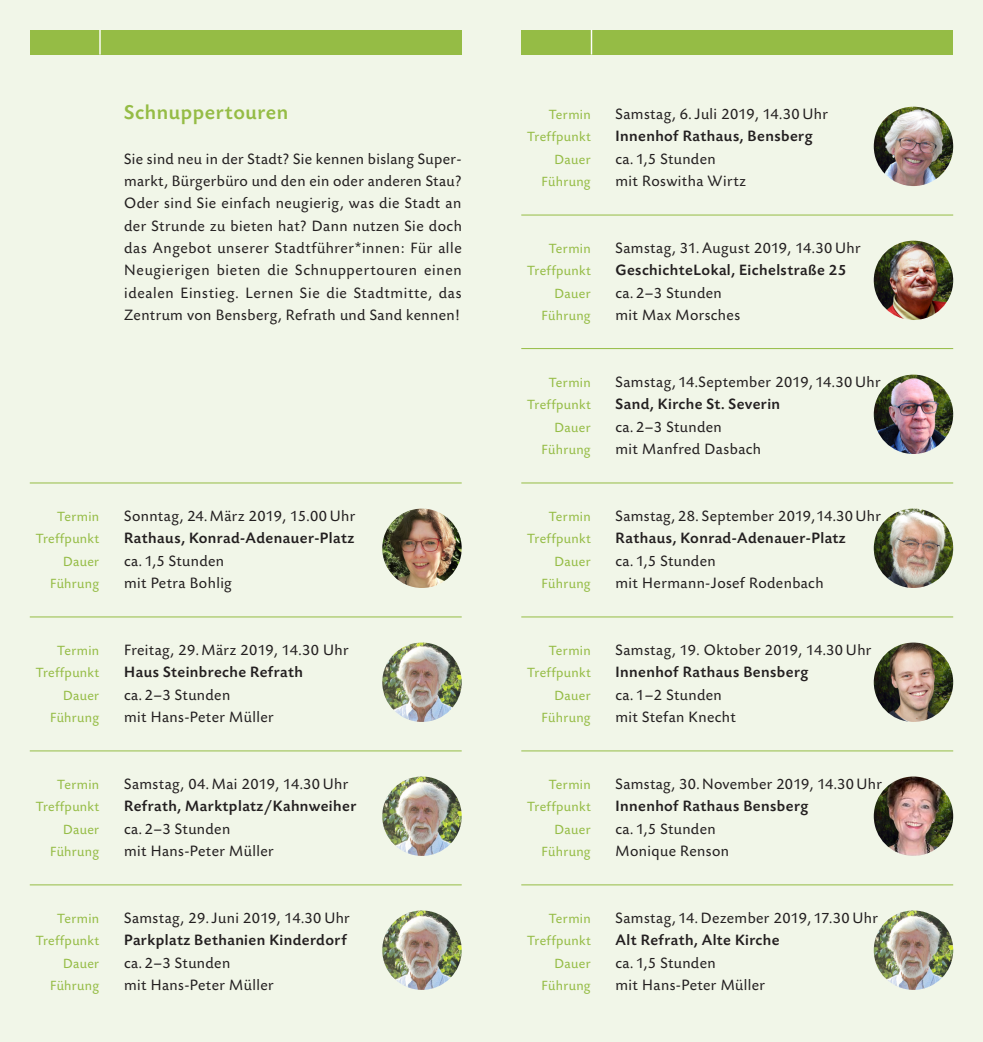
<style>
.page{position:relative;width:983px;height:1042px;background:#fff}
.page>*{position:absolute;margin:0;border:0;box-sizing:border-box;transform-origin:0 0}
.t1{font:500 21px "Today Sans BEFOP";letter-spacing:.03em;color:#95bc45}
.FL-TXT{font:15.75px/22.4px "Today Sans BEFOP";letter-spacing:.025em;color:#231f20;text-align:justify}
.FL-TXT-2{font:500 15.75px "Today Sans BEFOP";letter-spacing:.025em;color:#231f20}
.t2{font:14px "Today Sans BEFOP";letter-spacing:.025em;color:#95bc45}
</style>
<div class="page">
<div style="left:0;top:0;width:982px;height:1042px;background:#f1f6e8"></div>
<div style="left:521px;top:30px;width:431px;height:25px;background:#95bc45"></div>
<div style="left:30px;top:30px;width:431px;height:25px;background:#95bc45"></div>
<hr style="left:590px;top:30px;width:2px;height:25px;background:#fff">
<hr style="left:99px;top:30px;width:2px;height:25px;background:#fff">
<img style="left:382px;top:508px;width:79px;height:80px;border-radius:40px">
<img style="left:873px;top:241px;width:79px;height:79px;border-radius:40px">
<img style="left:873px;top:107px;width:79px;height:79px;border-radius:40px">
<hr style="left:521px;top:215px;width:431px;height:1px;background:#95bc45">
<hr style="left:521px;top:348px;width:431px;height:1px;background:#95bc45">
<hr style="left:521px;top:482px;width:431px;height:1px;background:#95bc45">
<hr style="left:30px;top:482px;width:431px;height:1px;background:#95bc45">
<hr style="left:521px;top:616px;width:431px;height:1px;background:#95bc45">
<hr style="left:30px;top:616px;width:431px;height:1px;background:#95bc45">
<hr style="left:521px;top:750px;width:431px;height:1px;background:#95bc45">
<hr style="left:30px;top:750px;width:431px;height:1px;background:#95bc45">
<hr style="left:521px;top:884px;width:431px;height:1px;background:#95bc45">
<hr style="left:30px;top:884px;width:431px;height:1px;background:#95bc45">
<img style="left:382px;top:642px;width:79px;height:80px;border-radius:40px">
<img style="left:873px;top:375px;width:79px;height:79px;border-radius:40px">
<img style="left:873px;top:508px;width:79px;height:80px;border-radius:40px">
<img style="left:873px;top:642px;width:79px;height:80px;border-radius:40px">
<img style="left:382px;top:776px;width:79px;height:80px;border-radius:40px">
<img style="left:382px;top:910px;width:79px;height:80px;border-radius:40px">
<img style="left:873px;top:776px;width:79px;height:80px;border-radius:40px">
<img style="left:873px;top:910px;width:79px;height:80px;border-radius:40px">
<p class="t1" style="left:124px;top:101px;width:165px">Schnuppertouren</p>
<p class="FL-TXT" style="left:124px;top:148px;width:339px">Sie sind neu in der Stadt? Sie kennen bislang Super&shy;markt, Bürgerbüro und den ein oder anderen Stau?<br>Oder sind Sie einfach neugierig, was die Stadt an der Strunde zu bieten hat? Dann nutzen Sie doch das Angebot unserer Stadtführer*innen: Für alle Neugierigen bieten die Schnuppertouren einen idealen Einstieg. Lernen Sie die Stadtmitte, das Zentrum von Bensberg, Refrath und Sand kennen!</p>
<p class="t2" style="left:57px;top:509px;width:44px">Termin</p>
<p class="t2" style="left:36px;top:531px;width:65px">Treffpunkt</p>
<p class="t2" style="left:63px;top:554px;width:38px">Dauer</p>
<p class="t2" style="left:50px;top:576px;width:51px">Führung</p>
<p class="t2" style="left:57px;top:643px;width:44px">Termin</p>
<p class="t2" style="left:36px;top:665px;width:65px">Treffpunkt</p>
<p class="t2" style="left:63px;top:688px;width:38px">Dauer</p>
<p class="t2" style="left:50px;top:710px;width:51px">Führung</p>
<p class="t2" style="left:57px;top:777px;width:44px">Termin</p>
<p class="t2" style="left:36px;top:799px;width:65px">Treffpunkt</p>
<p class="t2" style="left:63px;top:821px;width:38px">Dauer</p>
<p class="t2" style="left:50px;top:844px;width:51px">Führung</p>
<p class="t2" style="left:57px;top:911px;width:44px">Termin</p>
<p class="t2" style="left:36px;top:933px;width:65px">Treffpunkt</p>
<p class="t2" style="left:63px;top:955px;width:38px">Dauer</p>
<p class="t2" style="left:50px;top:978px;width:51px">Führung</p>
<p class="FL-TXT" style="left:124px;top:505px;width:233px">Sonntag, 24. März 2019, 15.00 Uhr</p>
<p class="FL-TXT-2" style="left:124px;top:530px;width:232px">Rathaus, Konrad-Adenauer-Platz</p>
<p class="FL-TXT" style="left:124px;top:550px;width:102px">ca. 1,5 Stunden</p>
<p class="FL-TXT" style="left:124px;top:572px;width:109px">mit Petra Bohlig</p>
<p class="FL-TXT" style="left:124px;top:639px;width:226px">Freitag, 29. März 2019, 14.30 Uhr</p>
<p class="FL-TXT-2" style="left:124px;top:664px;width:180px">Haus Steinbreche Refrath</p>
<p class="FL-TXT" style="left:124px;top:684px;width:108px">ca. 2–3 Stunden</p>
<p class="FL-TXT" style="left:124px;top:706px;width:151px">mit Hans-Peter Müller</p>
<p class="FL-TXT" style="left:124px;top:773px;width:226px">Samstag, 04. Mai 2019, 14.30 Uhr</p>
<p class="FL-TXT-2" style="left:124px;top:798px;width:234px">Refrath, Marktplatz/Kahnweiher</p>
<p class="FL-TXT" style="left:124px;top:818px;width:108px">ca. 2–3 Stunden</p>
<p class="FL-TXT" style="left:124px;top:840px;width:151px">mit Hans-Peter Müller</p>
<p class="FL-TXT" style="left:124px;top:907px;width:227px">Samstag, 29.Juni 2019, 14.30 Uhr</p>
<p class="FL-TXT-2" style="left:124px;top:932px;width:224px">Parkplatz Bethanien Kinderdorf</p>
<p class="FL-TXT" style="left:124px;top:952px;width:108px">ca. 2–3 Stunden</p>
<p class="FL-TXT" style="left:124px;top:974px;width:151px">mit Hans-Peter Müller</p>
<p class="t2" style="left:548px;top:107px;width:44px">Termin</p>
<p class="t2" style="left:527px;top:129px;width:65px">Treffpunkt</p>
<p class="t2" style="left:554px;top:152px;width:38px">Dauer</p>
<p class="t2" style="left:541px;top:174px;width:51px">Führung</p>
<p class="t2" style="left:548px;top:241px;width:44px">Termin</p>
<p class="t2" style="left:527px;top:263px;width:65px">Treffpunkt</p>
<p class="t2" style="left:554px;top:286px;width:38px">Dauer</p>
<p class="t2" style="left:541px;top:308px;width:51px">Führung</p>
<p class="t2" style="left:548px;top:375px;width:44px">Termin</p>
<p class="t2" style="left:527px;top:397px;width:65px">Treffpunkt</p>
<p class="t2" style="left:554px;top:420px;width:38px">Dauer</p>
<p class="t2" style="left:541px;top:442px;width:51px">Führung</p>
<p class="t2" style="left:548px;top:509px;width:44px">Termin</p>
<p class="t2" style="left:527px;top:531px;width:65px">Treffpunkt</p>
<p class="t2" style="left:554px;top:554px;width:38px">Dauer</p>
<p class="t2" style="left:541px;top:576px;width:51px">Führung</p>
<p class="t2" style="left:548px;top:643px;width:44px">Termin</p>
<p class="t2" style="left:527px;top:665px;width:65px">Treffpunkt</p>
<p class="t2" style="left:554px;top:688px;width:38px">Dauer</p>
<p class="t2" style="left:541px;top:710px;width:51px">Führung</p>
<p class="t2" style="left:548px;top:777px;width:44px">Termin</p>
<p class="t2" style="left:527px;top:799px;width:65px">Treffpunkt</p>
<p class="t2" style="left:554px;top:821px;width:38px">Dauer</p>
<p class="t2" style="left:541px;top:844px;width:51px">Führung</p>
<p class="t2" style="left:548px;top:911px;width:44px">Termin</p>
<p class="t2" style="left:527px;top:933px;width:65px">Treffpunkt</p>
<p class="t2" style="left:554px;top:955px;width:38px">Dauer</p>
<p class="t2" style="left:541px;top:978px;width:51px">Führung</p>
<p class="FL-TXT" style="left:615px;top:103px;width:214px">Samstag, 6.Juli 2019, 14.30 Uhr</p>
<p class="FL-TXT-2" style="left:615px;top:128px;width:198px">Innenhof Rathaus, Bensberg</p>
<p class="FL-TXT" style="left:615px;top:148px;width:102px">ca. 1,5 Stunden</p>
<p class="FL-TXT" style="left:615px;top:170px;width:132px">mit Roswitha Wirtz</p>
<p class="FL-TXT" style="left:615px;top:237px;width:246px">Samstag, 31. August 2019, 14.30 Uhr</p>
<p class="FL-TXT-2" style="left:615px;top:262px;width:232px">GeschichteLokal, Eichelstraße 25</p>
<p class="FL-TXT" style="left:615px;top:282px;width:108px">ca. 2–3 Stunden</p>
<p class="FL-TXT" style="left:615px;top:304px;width:126px">mit Max Morsches</p>
<p class="FL-TXT" style="left:615px;top:371px;width:266px">Samstag, 14.September 2019, 14.30 Uhr</p>
<p class="FL-TXT-2" style="left:615px;top:396px;width:166px">Sand, Kirche St. Severin</p>
<p class="FL-TXT" style="left:615px;top:416px;width:108px">ca. 2–3 Stunden</p>
<p class="FL-TXT" style="left:615px;top:438px;width:147px">mit Manfred Dasbach</p>
<p class="FL-TXT" style="left:615px;top:505px;width:267px">Samstag, 28. September 2019,14.30Uhr</p>
<p class="FL-TXT-2" style="left:615px;top:530px;width:232px">Rathaus, Konrad-Adenauer-Platz</p>
<p class="FL-TXT" style="left:615px;top:550px;width:102px">ca. 1,5 Stunden</p>
<p class="FL-TXT" style="left:615px;top:572px;width:209px">mit Hermann-Josef Rodenbach</p>
<p class="FL-TXT" style="left:615px;top:639px;width:257px">Samstag, 19. Oktober 2019, 14.30 Uhr</p>
<p class="FL-TXT-2" style="left:615px;top:664px;width:194px">Innenhof Rathaus Bensberg</p>
<p class="FL-TXT" style="left:615px;top:684px;width:108px">ca. 1–2 Stunden</p>
<p class="FL-TXT" style="left:615px;top:706px;width:122px">mit Stefan Knecht</p>
<p class="FL-TXT" style="left:615px;top:773px;width:268px">Samstag, 30. November 2019, 14.30Uhr</p>
<p class="FL-TXT-2" style="left:615px;top:798px;width:194px">Innenhof Rathaus Bensberg</p>
<p class="FL-TXT" style="left:615px;top:818px;width:102px">ca. 1,5 Stunden</p>
<p class="FL-TXT" style="left:615px;top:840px;width:115px">Monique Renson</p>
<p class="FL-TXT" style="left:615px;top:907px;width:264px">Samstag, 14. Dezember 2019, 17.30 Uhr</p>
<p class="FL-TXT-2" style="left:615px;top:932px;width:165px">Alt Refrath, Alte Kirche</p>
<p class="FL-TXT" style="left:615px;top:952px;width:102px">ca. 1,5 Stunden</p>
<p class="FL-TXT" style="left:615px;top:974px;width:151px">mit Hans-Peter Müller</p>
</div>
